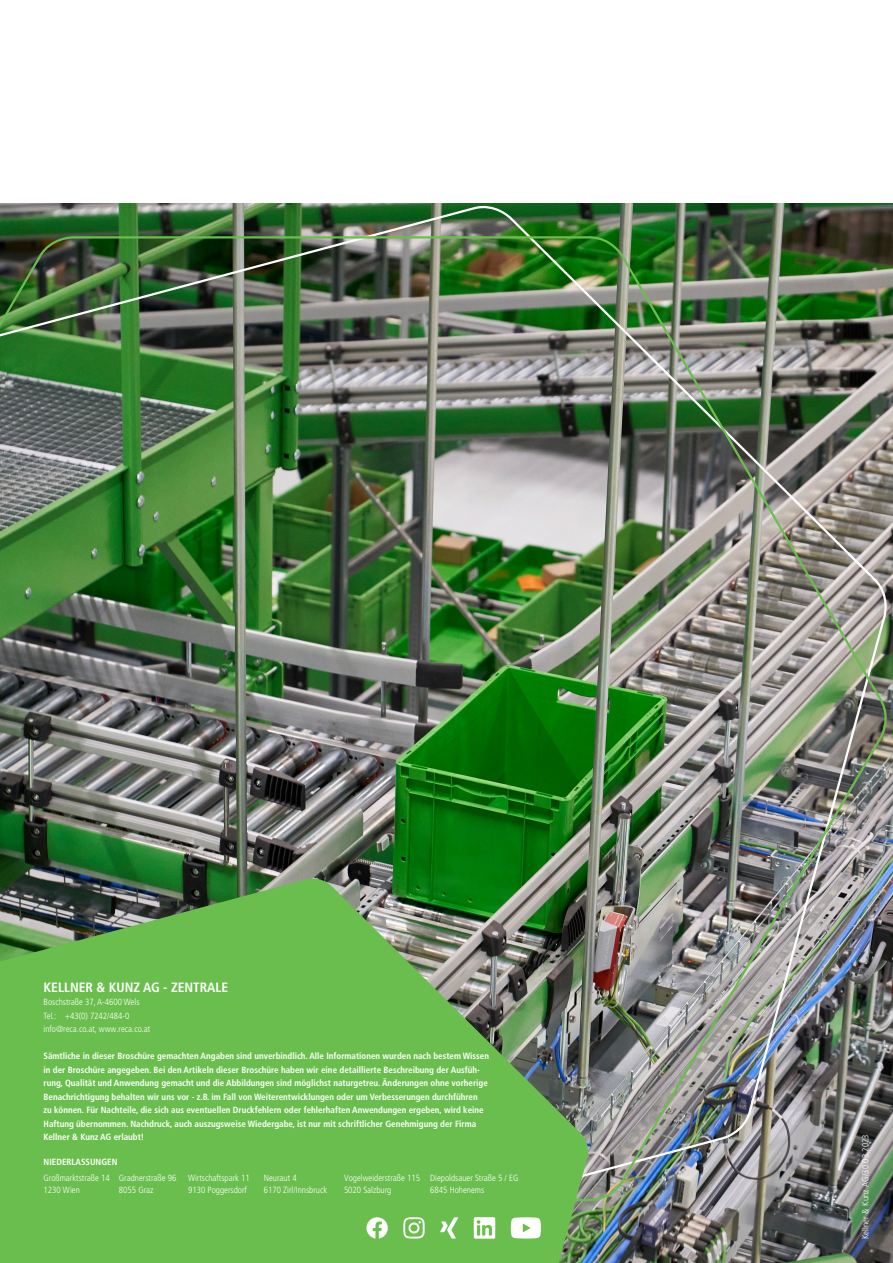
<style>
.page{position:relative;width:893px;height:1263px;background:#fff}
.page>*{position:absolute;margin:0;border:0;box-sizing:border-box;transform-origin:0 0}
.t1{font:700 condensed 13.5px "Frutiger LT Pro";color:#fff}
.t2{font:700 condensed 9px/13.5px "Frutiger LT Pro";color:#fff}
.t3{font:300 condensed 9px/13.5px "Frutiger LT Pro";color:#fff}
</style>
<div class="page">
<img style="left:0;top:203px;width:890px;height:1060px">
<img style="left:0;top:235px;width:892px;height:967px">
<svg style="left:0;top:875px;width:591px;height:388px;background:#67ad50"></svg>
<svg style="left:403px;top:1217px;width:22px;height:22px"></svg>
<svg style="left:366px;top:1217px;width:22px;height:21px"></svg>
<svg style="left:511px;top:1217px;width:30px;height:21px"></svg>
<svg style="left:440px;top:1217px;width:18px;height:21px"></svg>
<svg style="left:474px;top:1217px;width:21px;height:22px"></svg>
<h1 class="t1" style="left:44px;top:979px;width:186px">KELLNER &amp; KUNZ AG - ZENTRALE</h1>
<p class="t3" style="left:44px;top:995px;width:108px">Boschstraße 37, A-4600 Wels<br>Tel.: +43(0) 7242/484-0 info@reca.co.at, www.reca.co.at</p>
<p class="t2" style="left:44px;top:1049px;width:447px">Sämtliche in dieser Broschüre gemachten Angaben sind unverbindlich. Alle Informationen wurden nach bestem Wissen in der Broschüre angegeben. Bei den Artikeln dieser Broschüre haben wir eine detaillierte Beschreibung der Ausfüh&shy;rung, Qualität und Anwendung gemacht und die Abbildungen sind möglichst naturgetreu. Änderungen ohne vorherige Benachrichtigung behalten wir uns vor - z.B. im Fall von Weiterentwicklungen oder um Verbesserungen durchführen<br>zu können. Für Nachteile, die sich aus eventuellen Druckfehlern oder fehlerhaften Anwendungen ergeben, wird keine Haftung übernommen. Nachdruck, auch auszugsweise Wiedergabe, ist nur mit schriftlicher Genehmigung der Firma Kellner &amp; Kunz AG erlaubt!</p>
<p class="t3" style="left:44px;top:1171px;width:134px">Großmarktstraße 14 Gradnerstraße 96</p>
<p class="t3" style="left:188px;top:1171px;width:63px">Wirtschaftspark 11</p>
<p class="t3" style="left:264px;top:1171px;width:34px">Neuraut 4</p>
<p class="t3" style="left:344px;top:1171px;width:176px">Vogelweiderstraße 115 Diepoldsauer Straße 5 / EG</p>
<p class="t3" style="left:44px;top:1183px;width:38px">1230 Wien</p>
<p class="t3" style="left:119px;top:1183px;width:36px">8055 Graz</p>
<p class="t3" style="left:188px;top:1183px;width:60px">9130 Poggersdorf</p>
<p class="t3" style="left:264px;top:1183px;width:65px">6170 Zirl/Innsbruck</p>
<p class="t3" style="left:344px;top:1183px;width:49px">5020 Salzburg</p>
<p class="t3" style="left:430px;top:1183px;width:55px">6845 Hohenems</p>
<p class="t2" style="left:44px;top:1155px;width:75px">NIEDERLASSUNGEN</p>
<p class="t3" style="left:859px;top:1239px;width:106px;rotate:-90deg">Kellner &amp; Kunz AG/30.03.2023</p>
</div>
